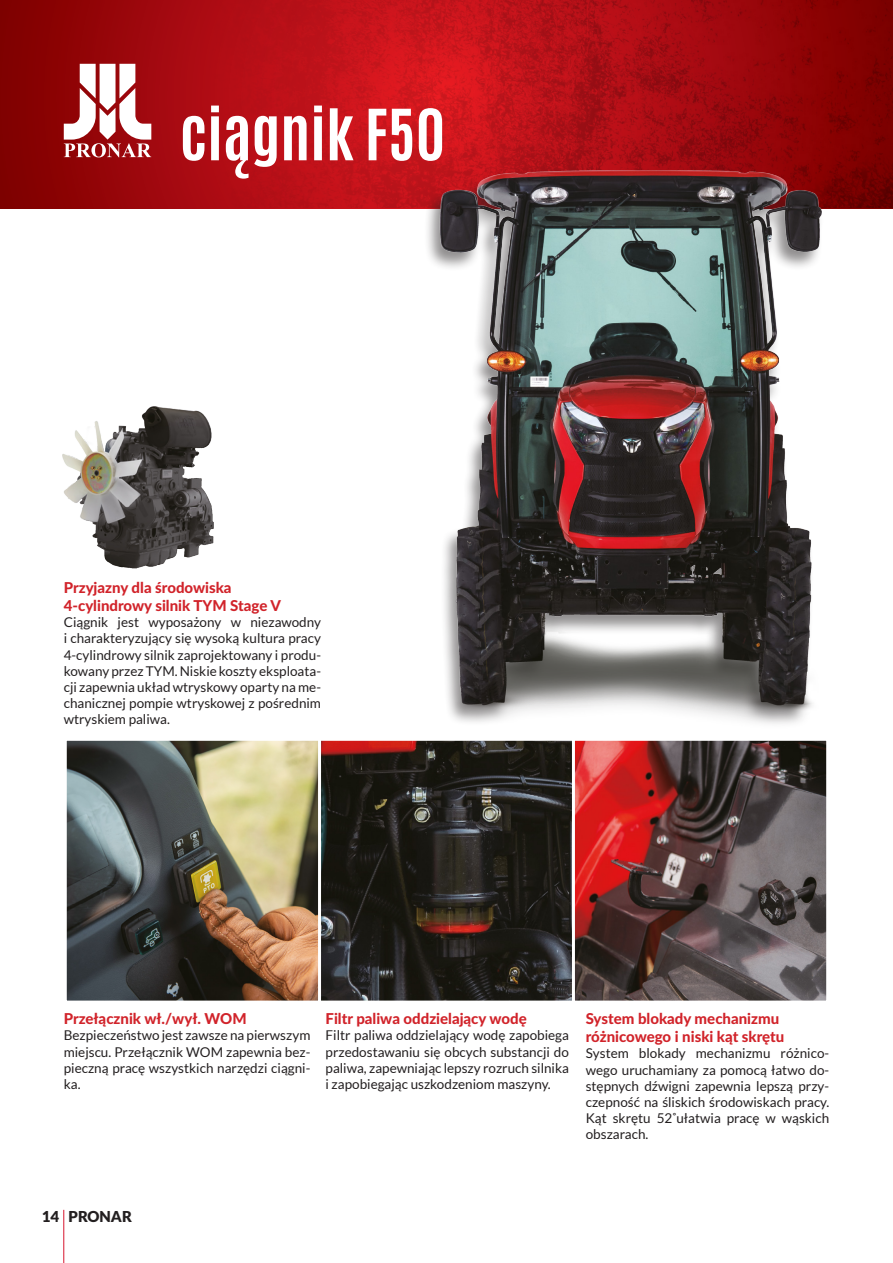
<style>
.page{position:relative;width:893px;height:1263px;background:#fff}
.page>*{position:absolute;margin:0;border:0;box-sizing:border-box;transform-origin:0 0}
.t1{font:700 60px "Antonio";color:#fff}
.tytuł_pod_fotką{font:800 15px/18px "Lato";color:#d1232a}
.t2{font:900 15px "Lato";color:#231f20}
.tekst_pod_fotką{font:13.5px/16.2px "Lato";color:#231f20;text-align:justify}
</style>
<div class="page">
<img style="left:0;top:0;width:893px;height:208px">
<svg style="left:64px;top:64px;width:87px;height:93px"></svg>
<hr style="left:63px;top:1210px;width:1px;height:53px;background:#d7162e">
<div style="left:423px;top:169px;width:402px;height:564px;background:#231f20;opacity:.5"></div>
<img style="left:432px;top:170px;width:389px;height:551px">
<img style="left:63px;top:407px;width:151px;height:161px">
<img style="left:68px;top:742px;width:757px;height:257px">
<div style="left:318px;top:738px;width:257px;height:265px;border:3px solid #fff"></div>
<div style="left:64px;top:738px;width:257px;height:265px;border:3px solid #fff"></div>
<div style="left:572px;top:738px;width:257px;height:265px;border:3px solid #fff"></div>
<p class="t1" style="left:180px;top:92px;width:267px">ciągnik F50</p>
<p class="tytuł_pod_fotką" style="left:64px;top:578px;width:219px">Przyjazny dla środowiska<br>4-cylindrowy silnik TYM Stage V</p>
<p class="tekst_pod_fotką" style="left:64px;top:614px;width:259px">Ciągnik jest wyposażony w niezawodny i charakteryzujący się wysoką kultura pracy 4-cylindrowy silnik zaprojektowany i produ&shy;kowany przez TYM. Niskie koszty eksploata&shy;cji zapewnia układ wtryskowy oparty na me&shy;chanicznej pompie wtryskowej z pośrednim wtryskiem paliwa.</p>
<p class="tytuł_pod_fotką" style="left:64px;top:1009px;width:184px">Przełącznik wł./wył. WOM</p>
<p class="tekst_pod_fotką" style="left:64px;top:1027px;width:248px">Bezpieczeństwo jest zawsze na pierwszym miejscu. Przełącznik WOM zapewnia bez&shy;pieczną pracę wszystkich narzędzi ciągni&shy;ka.</p>
<p class="tytuł_pod_fotką" style="left:326px;top:1009px;width:203px">Filtr paliwa oddzielający wodę</p>
<p class="tekst_pod_fotką" style="left:326px;top:1027px;width:245px">Filtr paliwa oddzielający wodę zapobiega przedostawaniu się obcych substancji do paliwa, zapewniając lepszy rozruch silnika i zapobiegając uszkodzeniom maszyny.</p>
<p class="tytuł_pod_fotką" style="left:586px;top:1009px;width:200px">System blokady mechanizmu różnicowego i niski kąt skrętu</p>
<p class="tekst_pod_fotką" style="left:586px;top:1045px;width:245px">System blokady mechanizmu różnico&shy;wego uruchamiany za pomocą łatwo do&shy;stępnych dźwigni zapewnia lepszą przy&shy;czepność na śliskich środowiskach pracy.<br>Kąt skrętu 52˚ułatwia pracę w wąskich obszarach.</p>
<p class="t2" style="left:42px;top:1207px;width:92px">14 PRONAR</p>
</div>
